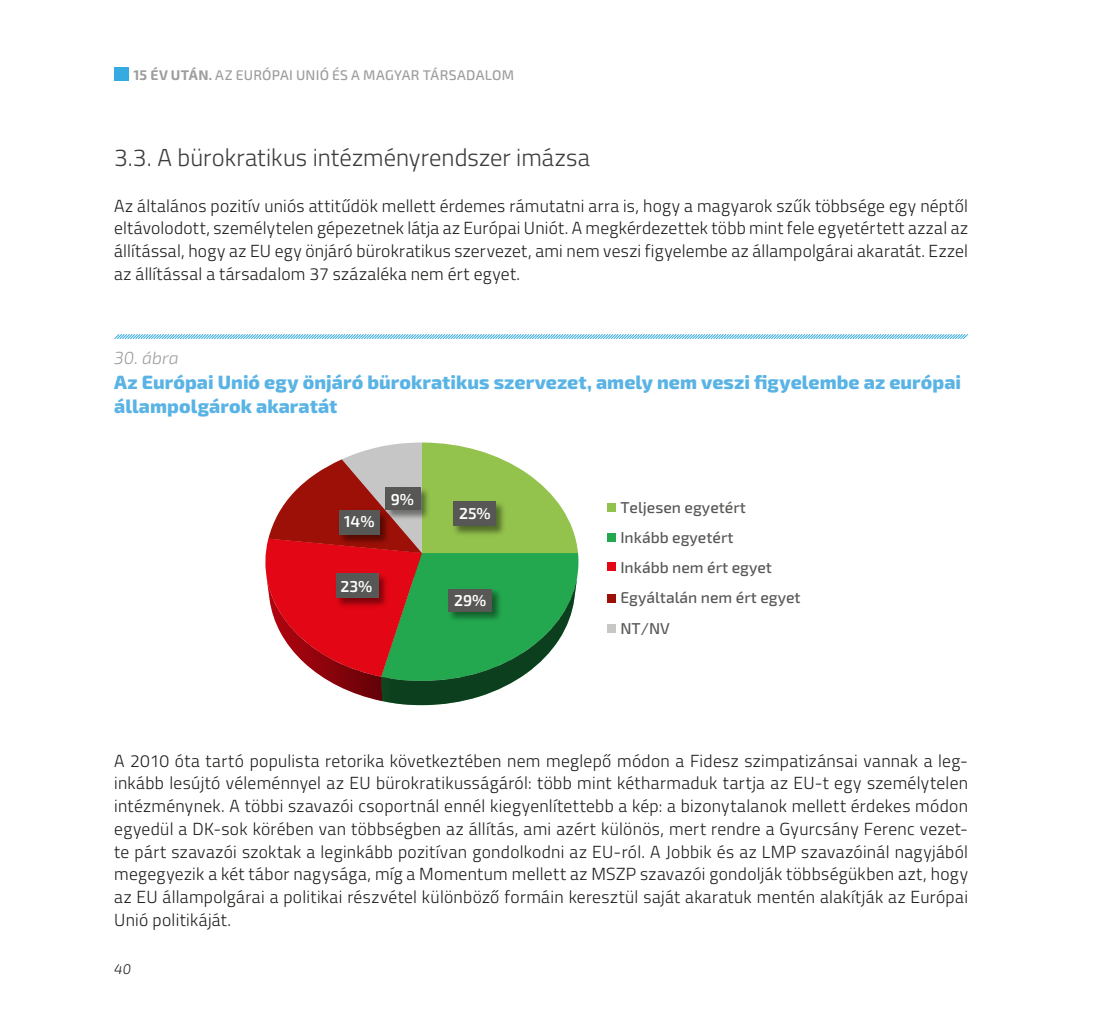
<style>
.page{position:relative;width:1117px;height:1017px;background:#fff}
.page>*{position:absolute;margin:0;border:0;box-sizing:border-box;transform-origin:0 0}
.t1{font:300 24.5px "Titillium Web";color:#3d3d3c}
.ÁBRA_és_TÁBLAcímek{font:800 19.25px/24.5px "Exo 2";letter-spacing:.005em;color:#59b3e5}
.FŐSZÖVEG{font:300 17.5px/22.8px "Titillium Web";letter-spacing:.02em;color:#1d1d1b;text-align:justify}
.t2{font:italic 300 17.5px "Exo 2";letter-spacing:.005em;color:#9d9d9d}
.t3{font:500 15.75px/29.8px "Exo 2";color:#575756}
.t4{font:600 15.75px "Exo 2";color:#fff}
.t5{font:500 14px "Exo 2";letter-spacing:.015em;color:#9d9d9d}
.t6{font:italic 300 14px "Exo 2";color:#1d1d1b}
.s1{font-weight:700}
</style>
<div class="page">
<div style="left:114px;top:67px;width:14px;height:14px;background:#36abe2"></div>
<svg style="left:114px;top:334px;width:854px;height:5px;background:#9cd5f0"></svg>
<svg style="left:265px;top:443px;width:314px;height:262px"></svg>
<img style="left:451px;top:498px;width:57px;height:40px">
<div style="left:453px;top:501px;width:42px;height:25px;background:#575756"></div>
<img style="left:445px;top:586px;width:59px;height:38px">
<div style="left:448px;top:589px;width:44px;height:22px;background:#575756"></div>
<img style="left:333px;top:570px;width:57px;height:40px">
<div style="left:336px;top:573px;width:42px;height:24px;background:#575756"></div>
<img style="left:337px;top:507px;width:56px;height:40px">
<div style="left:339px;top:510px;width:41px;height:24px;background:#575756"></div>
<img style="left:382px;top:485px;width:50px;height:38px">
<div style="left:385px;top:487px;width:35px;height:23px;background:#575756"></div>
<div style="left:607px;top:503px;width:9px;height:9px;background:#91c24d"></div>
<div style="left:607px;top:533px;width:9px;height:8px;background:#23a84e"></div>
<div style="left:607px;top:562px;width:9px;height:9px;background:#e30614"></div>
<div style="left:607px;top:594px;width:9px;height:9px;background:#9c1007"></div>
<div style="left:607px;top:624px;width:9px;height:8px;background:#c7c7c6"></div>
<p class="t5" style="left:134px;top:65px;width:382px"><span class="s1">15 ÉV UTÁN.</span> AZ EURÓPAI UNIÓ ÉS A MAGYAR TÁRSADALOM</p>
<p class="t1" style="left:114px;top:140px;width:477px">3.3. A bürokratikus intézményrendszer imázsa</p>
<p class="FŐSZÖVEG" style="left:114px;top:193px;width:855px">Az általános pozitív uniós attitűdök mellett érdemes rámutatni arra is, hogy a magyarok szűk többsége egy néptől eltávolodott, személytelen gépezetnek látja az Európai Uniót. A megkérdezettek több mint fele egyetértett azzal az állítással, hogy az EU egy önjáró bürokratikus szervezet, ami nem veszi figyelembe az állampolgárai akaratát. Ezzel az állítással a társadalom 37 százaléka nem ért egyet.</p>
<p class="t2" style="left:114px;top:346px;width:66px">30. ábra</p>
<p class="ÁBRA_és_TÁBLAcímek" style="left:114px;top:368px;width:848px">Az Európai Unió egy önjáró bürokratikus szervezet, amely nem veszi figyelembe az európai állampolgárok akaratát</p>
<p class="t4" style="left:344px;top:510px;width:32px">14%</p>
<p class="t4" style="left:390px;top:488px;width:25px">9%</p>
<p class="t4" style="left:340px;top:575px;width:33px">23%</p>
<p class="t4" style="left:459px;top:502px;width:33px">25%</p>
<p class="t4" style="left:454px;top:589px;width:34px">29%</p>
<p class="t3" style="left:620px;top:492px;width:182px">Teljesen egyetért<br>Inkább egyetért<br>Inkább nem ért egyet<br>Egyáltalán nem ért egyet</p>
<p class="t3" style="left:620px;top:613px;width:51px">NT/NV</p>
<p class="FŐSZÖVEG" style="left:114px;top:748px;width:855px">A 2010 óta tartó populista retorika következtében nem meglepő módon a Fidesz szimpatizánsai vannak a leg&shy;inkább lesújtó véleménnyel az EU bürokratikusságáról: több mint kétharmaduk tartja az EU-t egy személytelen intézménynek. A többi szavazói csoportnál ennél kiegyenlítettebb a kép: a bizonytalanok mellett érdekes módon egyedül a DK-sok körében van többségben az állítás, ami azért különös, mert rendre a Gyurcsány Ferenc vezet&shy;te párt szavazói szoktak a leginkább pozitívan gondolkodni az EU-ról. A Jobbik és az LMP szavazóinál nagyjából megegyezik a két tábor nagysága, míg a Momentum mellett az MSZP szavazói gondolják többségükben azt, hogy az EU állampolgárai a politikai részvétel különböző formáin keresztül saját akaratuk mentén alakítják az Európai Unió politikáját.</p>
<p class="t6" style="left:114px;top:960px;width:18px">40</p>
</div>
